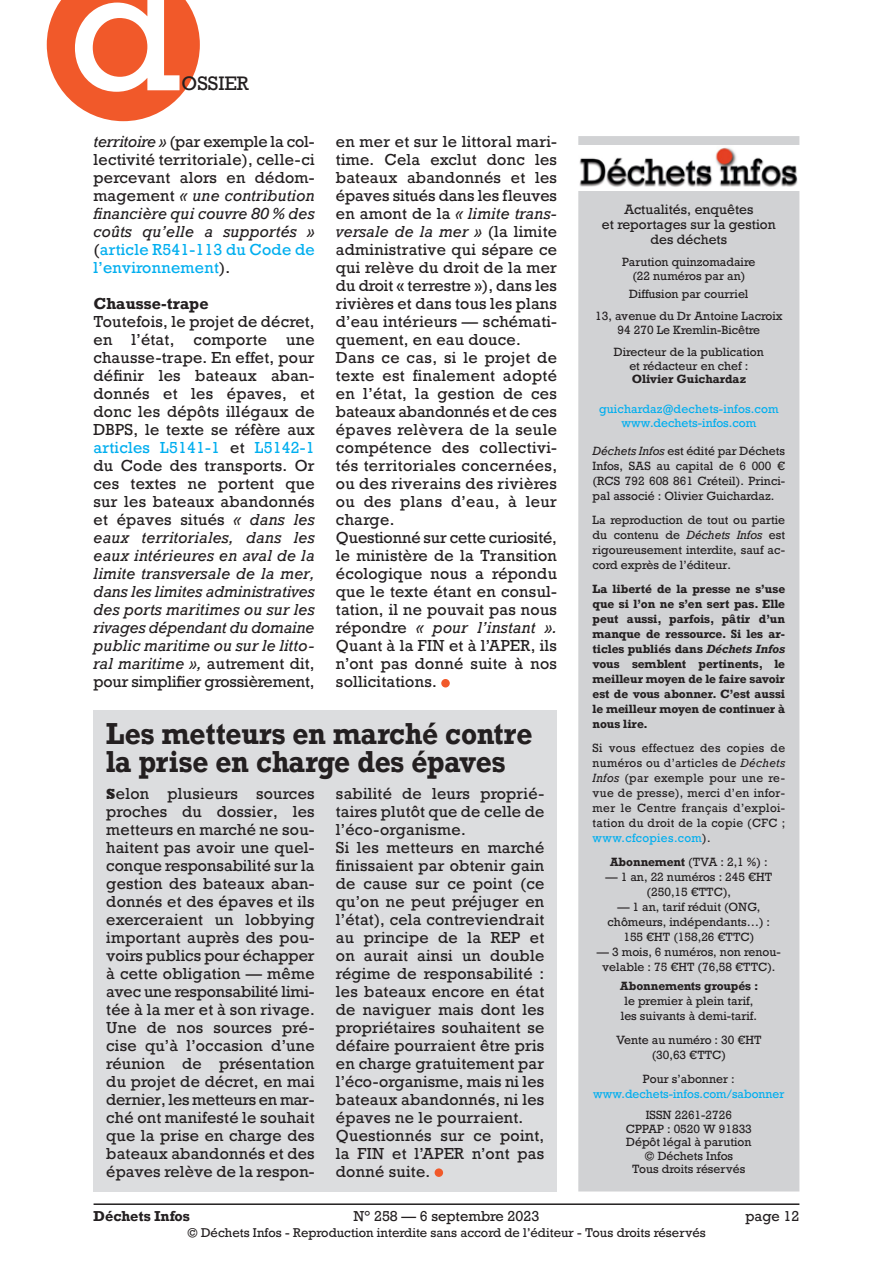
<style>
.page{position:relative;width:893px;height:1263px;background:#fff}
.page>*{position:absolute;margin:0;border:0;box-sizing:border-box;transform-origin:0 0}
.t1{font:166.5px "Rockwell";color:#fff}
.Châpo_12_5pt{font:700 28.5px/28.5px "Rockwell";letter-spacing:-.01em;color:#231f20;scale:.92 1}
.t2{font:18.3px "Rockwell";color:#231f20}
.Texte_courant{font:15px/18px "Rockwell";letter-spacing:.015em;color:#231f20;text-align:justify}
.Texte_courant-2{font:700 15px "Rockwell";letter-spacing:.01em;color:#231f20}
.t3{font:13.5px "Rockwell";color:#231f20}
.t4{font:700 13.5px "Rockwell";color:#231f20}
.t5{font:12.75px/15.3px "Rockwell";color:#231f20;text-align:center}
.t6{font:12px "Rockwell";color:#231f20}
.t7{font:11.25px/15px "Rockwell";color:#231f20;text-align:center}
.t8{font:700 11.25px/15px "Rockwell";color:#231f20;text-align:justify}
.Intertitre_petit{font:11.25px/15px "Rockwell";color:#00aeef;text-align:center}
.s1{font-style:italic}
.s2{color:#00aeef}
.s3{font-weight:800}
.s4{font-weight:700}
.s5{color:#231f20}
</style>
<div class="page">
<hr style="left:94px;top:1203px;width:705px;height:2px;background:#231f20">
<div style="left:579px;top:137px;width:220px;height:1054px;background:#d1d2d4"></div>
<div style="left:578px;top:136px;width:221px;height:1055px;border:2px solid #d1d2d4"></div>
<div style="left:578px;top:185px;width:222px;height:6px;background:#fff"></div>
<img style="left:578px;top:145px;width:221px;height:42px">
<div style="left:441px;top:679px;width:9px;height:8px;background:#f1592a;border-radius:50%"></div>
<div style="left:94px;top:709px;width:463px;height:482px;background:#dcdddf"></div>
<div style="left:435px;top:1168px;width:8px;height:9px;background:#f1592a;border-radius:50%"></div>
<svg style="left:47px;top:0;width:153px;height:121px;background:#f3734b"></svg>
<h1 class="t1" style="left:69px;top:-73px;width:114px">d</h1>
<p class="t2" style="left:182px;top:72px;width:69px">OSSIER</p>
<p class="Texte_courant" style="left:94px;top:133px;width:223px"><span class="s1">territoire »</span> (par exemple la col&shy;lectivité territoriale), celle-ci percevant alors en dédom&shy;magement <span class="s1">« une contribution financière qui couvre 80 % des coûts qu’elle a supportés » </span>(<span class="s2">article R541-113 du Code de l’environnement</span>).</p>
<p class="Texte_courant-2" style="left:94px;top:294px;width:117px">Chausse-trape</p>
<p class="Texte_courant" style="left:94px;top:313px;width:223px">Toutefois, le projet de décret, en</p>
<p class="Texte_courant" style="left:336px;top:133px;width:223px">en mer et sur le littoral mari&shy;time. Cela exclut donc les bateaux abandonnés et les épaves situés dans les fleuves en amont de la <span class="s1">« limite trans&shy;versale de la mer »</span> (la limite administrative qui sépare ce qui relève du droit de la mer du droit « terrestre »), dans les rivières et dans tous les plans d’eau intérieurs — schémati&shy;quement, en eau douce.</p>
<p class="Texte_courant" style="left:336px;top:349px;width:223px">Dans ce cas, si le projet de texte est finalement adopté en l’état, la gestion de ces bateaux abandonnés et de ces épaves relèvera de la seule compétence des collectivi&shy;tés territoriales concernées, ou des riverains des rivières ou des plans d’eau, à leur charge.</p>
<p class="Texte_courant" style="left:336px;top:529px;width:223px">Questionné sur cette curiosité, le ministère de la Transition écologique nous a répondu que le texte étant en consul&shy;tation, il ne pouvait pas nous répondre <span class="s1">« pour l’instant ».<br></span>Quant à la FIN et à l’APER, ils n’ont pas donné suite à nos sollicitations.</p>
<p class="Châpo_12_5pt" style="left:106px;top:719px;width:465px">Les metteurs en marché contre la prise en charge des épaves</p>
<p class="Texte_courant" style="left:106px;top:785px;width:210px"><span class="s3">S</span>elon plusieurs sources proches du dossier, les metteurs en marché ne sou&shy;haitent pas avoir une quel&shy;conque responsabilité sur la gestion des bateaux aban&shy;donnés et des épaves et ils exerceraient un lobbying important auprès des pou&shy;voirs publics pour échapper à cette obligation — même avec une responsabilité limi&shy;tée à la mer et à son rivage.<br>Une de nos sources pré&shy;cise qu’à l’occasion d’une réunion de présentation du projet de décret, en mai dernier, les metteurs en mar&shy;ché ont manifesté le souhait que la prise en charge des bateaux abandonnés et des épaves relève de la respon-</p>
<p class="Texte_courant" style="left:336px;top:785px;width:210px">sabilité de leurs proprié&shy;taires plutôt que de celle de l’éco-organisme.</p>
<p class="Texte_courant" style="left:132px;top:331px;width:44px">l’état,</p>
<p class="Texte_courant" style="left:193px;top:331px;width:75px">comporte</p>
<p class="Texte_courant" style="left:94px;top:331px;width:223px;text-indent:193px">une chausse-trape. En effet, pour définir les bateaux aban&shy;donnés et les épaves, et donc les dépôts illégaux de DBPS, le texte se réfère aux <span class="s2">articles L5141-1</span> et <span class="s2">L5142-1 </span>du Code des transports. Or ces textes ne portent que sur les bateaux abandonnés et épaves situés <span class="s1">« dans les eaux territoriales, dans les eaux intérieures en aval de la limite transversale de la mer, dans les limites administratives des ports maritimes ou sur les rivages dépendant du domaine public maritime ou sur le litto&shy;ral maritime »,</span> autrement dit, pour simplifier grossièrement,</p>
<p class="Texte_courant" style="left:336px;top:839px;width:210px">Si les metteurs en marché finissaient par obtenir gain de cause sur ce point (ce qu’on ne peut préjuger en l’état), cela contreviendrait au principe de la REP et on aurait ainsi un double régime de responsabilité : les bateaux encore en état de naviguer mais dont les propriétaires souhaitent se défaire pourraient être pris en charge gratuitement par l’éco-organisme, mais ni les bateaux abandonnés, ni les épaves ne le pourraient.</p>
<p class="Texte_courant" style="left:336px;top:1127px;width:210px">Questionnés sur ce point, la FIN et l’APER n’ont pas donné suite.</p>
<p class="t5" style="left:602px;top:202px;width:175px">Actualités, enquêtes<br>et reportages sur la gestion des déchets</p>
<p class="t7" style="left:622px;top:256px;width:135px;line-height:13.5px">Parution quinzomadaire (22 numéros par an)</p>
<p class="t7" style="left:629px;top:286px;width:121px">Diffusion par courriel</p>
<p class="t7" style="left:595px;top:309px;width:189px">13, avenue du Dr Antoine Lacroix</p>
<p class="t7" style="left:618px;top:322px;width:144px">94 270 Le Kremlin-Bicêtre</p>
<p class="t7" style="left:614px;top:345px;width:152px;line-height:13.5px">Directeur de la publication et rédacteur en chef :</p>
<p class="t8" style="left:632px;top:371px;width:116px">Olivier Guichardaz</p>
<p class="Intertitre_petit" style="left:599px;top:402px;width:181px">guichardaz@dechets-infos.com</p>
<p class="Intertitre_petit" style="left:621px;top:415px;width:136px">www.dechets-infos.com</p>
<p class="t7" style="left:593px;top:444px;width:194px;text-align:justify"><span class="s1">Déchets Infos</span> est édité par Déchets Infos, SAS au capital de 6 000 € (RCS 792 608 861 Créteil). Princi&shy;pal associé : Olivier Guichardaz.</p>
<p class="t7" style="left:593px;top:513px;width:194px;text-align:justify">La reproduction de tout ou partie du contenu de <span class="s1">Déchets Infos</span> est rigoureusement interdite, sauf ac&shy;cord exprès de l’éditeur.</p>
<p class="t8" style="left:593px;top:581px;width:194px">La liberté de la presse ne s’use que si l’on ne s’en sert pas. Elle peut aussi, parfois, pâtir d’un manque de ressource. Si les ar&shy;ticles publiés dans <span class="s1">Déchets Infos </span>vous semblent pertinents, le meilleur moyen de le faire savoir est de vous abonner. C’est aussi le meilleur moyen de continuer à nous lire.</p>
<p class="t7" style="left:593px;top:741px;width:194px;text-align:justify">Si vous effectuez des copies de numéros ou d’articles de <span class="s1">Déchets Infos</span> (par exemple pour une re&shy;vue de presse), merci d’en infor&shy;mer le Centre français d’exploi&shy;tation du droit de la copie (CFC ; <span class="s2">www.cfcopies.com</span>).</p>
<p class="t7" style="left:610px;top:855px;width:159px"><span class="s4">Abonnement</span> (TVA : 2,1 %) :</p>
<p class="t7" style="left:605px;top:870px;width:168px">— 1 an, 22 numéros : 245 €HT (250,15 €TTC),</p>
<p class="t7" style="left:608px;top:900px;width:164px">— 1 an, tarif réduit (ONG, chômeurs, indépendants…) :<br>155 €HT (158,26 €TTC)</p>
<p class="t7" style="left:597px;top:945px;width:186px">— 3 mois, 6 numéros, non renou&shy;velable : 75 €HT (76,58 €TTC).</p>
<p class="t7" style="left:620px;top:979px;width:140px"><span class="s4">Abonnements groupés : </span>le premier à plein tarif, les suivants à demi-tarif.</p>
<p class="t7" style="left:616px;top:1033px;width:147px">Vente au numéro : 30 €HT (30,63 €TTC)</p>
<p class="Intertitre_petit" style="left:593px;top:1072px;width:193px"><span class="s5">Pour s’abonner : </span>www.dechets-infos.com/sabonner</p>
<p class="t7" style="left:646px;top:1108px;width:88px">ISSN 2261-2726</p>
<p class="t7" style="left:626px;top:1121px;width:128px">CPPAP : 0520 W 91833</p>
<p class="t7" style="left:626px;top:1135px;width:127px">Dépôt légal à parution</p>
<p class="t7" style="left:644px;top:1148px;width:90px">© Déchets Infos</p>
<p class="t7" style="left:632px;top:1162px;width:115px">Tous droits réservés</p>
<p class="t4" style="left:94px;top:1207px;width:98px">Déchets Infos</p>
<p class="t3" style="left:354px;top:1207px;width:187px">N° 258 — 6 septembre 2023</p>
<p class="t3" style="left:745px;top:1207px;width:55px">page 12</p>
<p class="t6" style="left:187px;top:1225px;width:520px">© Déchets Infos - Reproduction interdite sans accord de l’éditeur - Tous droits réservés</p>
</div>
